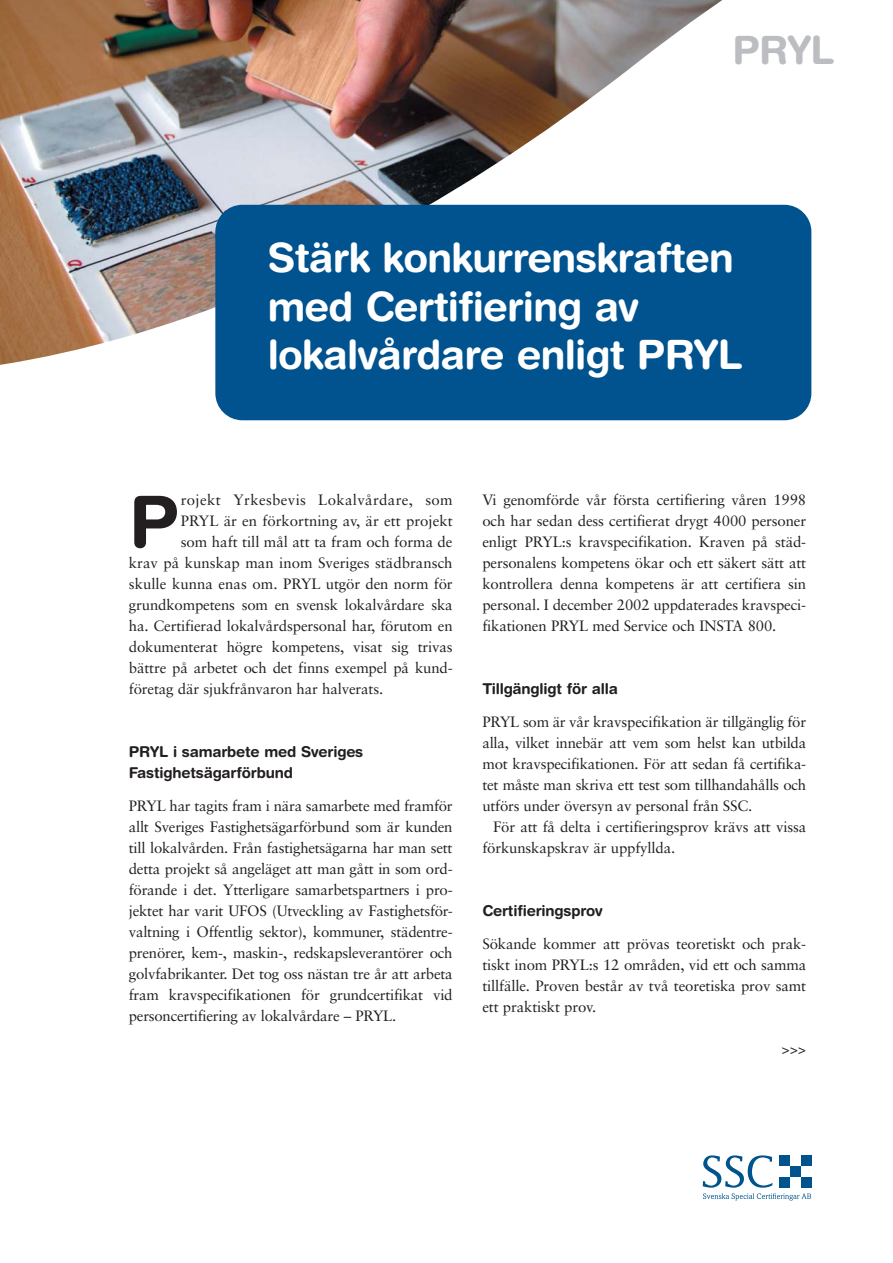
<style>
.page{position:relative;width:893px;height:1263px;background:#fff}
.page>*{position:absolute;margin:0;border:0;box-sizing:border-box;transform-origin:0 0}
.t1{font:700 71.55px "Helvetica Rounded";color:#231f20}
.t2{font:700 40.5px/48.6px "Helvetica Rounded";letter-spacing:-.02em;color:#fff}
.t3{font:700 39.15px "Helvetica Rounded";color:#bbbdc0}
.t4{font:15px/21px "Sabon";letter-spacing:-.01em;color:#231f20;text-align:justify}
.t5{font:700 15px/21px "Helvetica Rounded";letter-spacing:-.01em;color:#231f20}
.t6{font:15px "Sabon";letter-spacing:.02em;color:#231f20}
</style>
<div class="page">
<img style="left:0;top:1px;width:812px;height:420px">
<svg style="left:703px;top:1155px;width:108px;height:45px"></svg>
<div style="left:215px;top:205px;width:596px;height:215px;background:#00538e;border-radius:27px"></div>
<h3 class="t3" style="left:732px;top:36px;width:104px">PRYL</h3>
<h2 class="t2" style="left:268px;top:237px;width:476px">Stärk konkurrenskraften med Certifiering av lokalvårdare enligt PRYL</h2>
<h1 class="t1" style="left:129px;top:495px;width:52px">P</h1>
<p class="t6" style="left:181px;top:494px;width:273px">rojekt Yrkesbevis Lokalvårdare, som</p>
<p class="t4" style="left:181px;top:512px;width:273px">PRYL är en förkortning av, är ett projekt</p>
<p class="t4" style="left:181px;top:533px;width:273px">som haft till mål att ta fram och forma de</p>
<p class="t4" style="left:129px;top:554px;width:325px">krav på kunskap man inom Sveriges städbransch</p>
<p class="t4" style="left:129px;top:575px;width:325px">skulle kunna enas om. PRYL utgör den norm för</p>
<p class="t4" style="left:129px;top:596px;width:325px">grundkompetens som en svensk lokalvårdare ska</p>
<p class="t4" style="left:129px;top:617px;width:325px">ha. Certifierad lokalvårdspersonal har, förutom en</p>
<p class="t4" style="left:129px;top:638px;width:325px">dokumenterat högre kompetens, visat sig trivas</p>
<p class="t4" style="left:129px;top:659px;width:325px">bättre på arbetet och det finns exempel på kund-</p>
<p class="t4" style="left:129px;top:680px;width:256px">företag där sjukfrånvaron har halverats.</p>
<p class="t5" style="left:129px;top:743px;width:236px">PRYL i samarbete med Sveriges<br>Fastighetsägarförbund</p>
<p class="t4" style="left:129px;top:797px;width:325px">PRYL har tagits fram i nära samarbete med framför allt Sveriges Fastighetsägarförbund som är kunden till lokalvården. Från fastighetsägarna har man sett detta projekt så angeläget att man gått in som ord&shy;förande i det. Ytterligare samarbetspartners i pro&shy;jektet har varit UFOS (Utveckling av Fastighetsför&shy;valtning i Offentlig sektor), kommuner, städentre&shy;prenörer, kem-, maskin-, redskapsleverantörer och golvfabrikanter. Det tog oss nästan tre år att arbeta fram kravspecifikationen för grundcertifikat vid personcertifiering av lokalvårdare – PRYL.</p>
<p class="t4" style="left:482px;top:491px;width:325px">Vi genomförde vår första certifiering våren 1998 och har sedan dess certifierat drygt 4000 personer enligt PRYL:s kravspecifikation. Kraven på städ&shy;personalens kompetens ökar och ett säkert sätt att kontrollera denna kompetens är att certifiera sin personal. I december 2002 uppdaterades kravspeci&shy;fikationen PRYL med Service och INSTA 800.</p>
<p class="t5" style="left:482px;top:680px;width:137px">Tillgängligt för alla</p>
<p class="t4" style="left:482px;top:713px;width:325px">PRYL som är vår kravspecifikation är tillgänglig för alla, vilket innebär att vem som helst kan utbilda mot kravspecifikationen. För att sedan få certifika&shy;tet måste man skriva ett test som tillhandahålls och utförs under översyn av personal från SSC.</p>
<p class="t4" style="left:482px;top:818px;width:325px;text-indent:11px">För att få delta i certifieringsprov krävs att vissa förkunskapskrav är uppfyllda.</p>
<p class="t5" style="left:482px;top:902px;width:122px">Certifieringsprov</p>
<p class="t4" style="left:482px;top:935px;width:325px">Sökande kommer att prövas teoretiskt och prak&shy;tiskt inom PRYL:s 12 områden, vid ett och samma tillfälle. Proven består av två teoretiska prov samt ett praktiskt prov.</p>
<p class="t4" style="left:781px;top:1040px;width:26px">&gt;&gt;&gt;</p>
</div>
